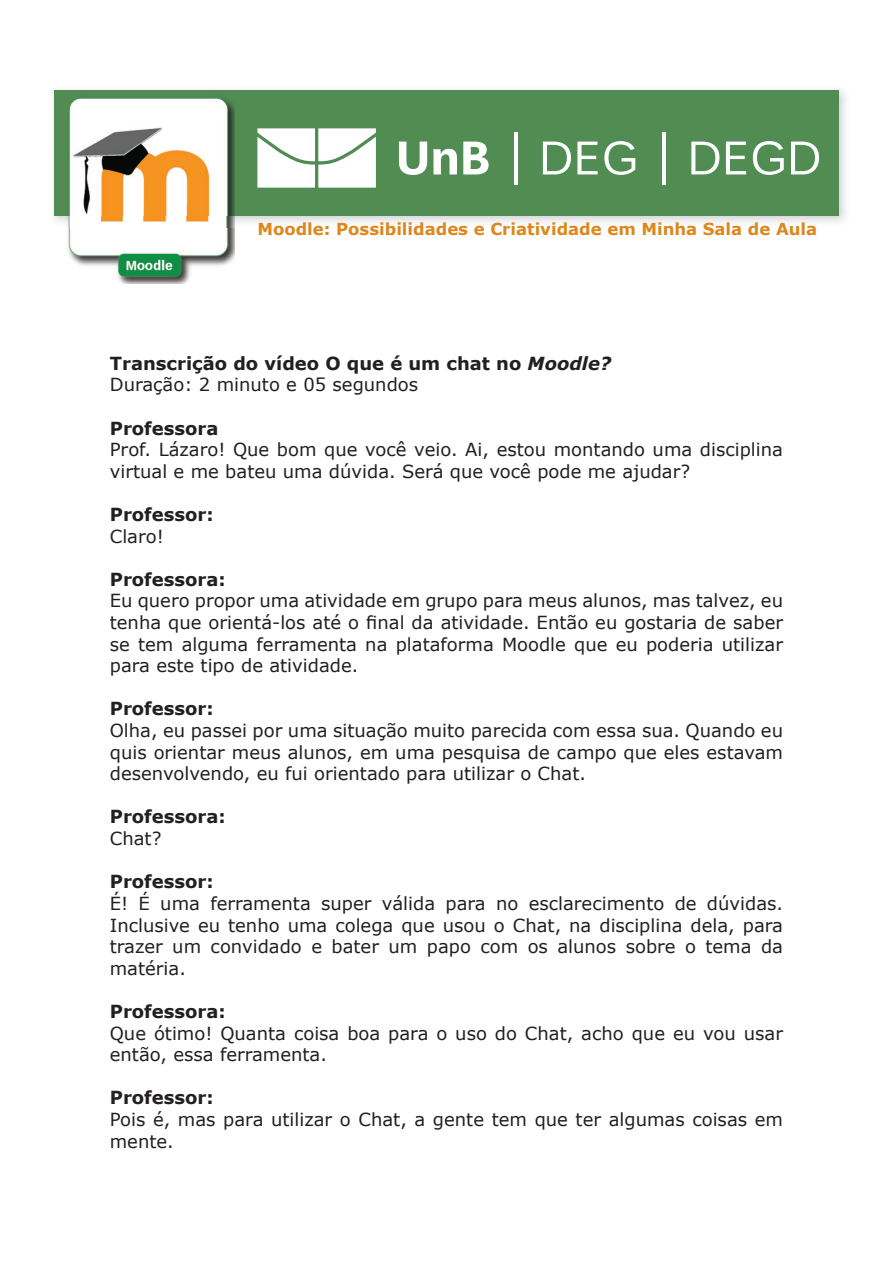
<style>
.page{position:relative;width:893px;height:1263px;background:#fff}
.page>*{position:absolute;margin:0;border:0;box-sizing:border-box;transform-origin:0 0}
.t1{font:18px/21.6px "Verdana";color:#231f20}
.t2{font:700 18px/21.6px "Verdana";color:#231f20}
.t3{font:700 16.5px "Verdana";color:#dd871c}
.s1{font-style:italic}
.s2{font-weight:400}
</style>
<div class="page">
<div style="left:54px;top:90px;width:785px;height:126px;background:#518c53"></div>
<svg style="left:257px;top:128px;width:119px;height:60px;background:#ecf2ed"></svg>
<svg style="left:399px;top:142px;width:28px;height:33px"></svg>
<svg style="left:433px;top:149px;width:24px;height:25px"></svg>
<svg style="left:463px;top:142px;width:26px;height:32px"></svg>
<svg style="left:543px;top:142px;width:28px;height:32px"></svg>
<svg style="left:577px;top:142px;width:21px;height:32px"></svg>
<svg style="left:604px;top:141px;width:31px;height:34px"></svg>
<svg style="left:691px;top:142px;width:28px;height:32px"></svg>
<svg style="left:726px;top:142px;width:20px;height:32px"></svg>
<svg style="left:753px;top:141px;width:31px;height:34px"></svg>
<svg style="left:791px;top:142px;width:28px;height:32px"></svg>
<hr style="left:514px;top:132px;width:3px;height:52px;background:#fff">
<hr style="left:662px;top:132px;width:3px;height:52px;background:#fff">
<img style="left:60px;top:89px;width:175px;height:195px">
<p class="t3" style="left:257px;top:218px;width:561px">Moodle: Possibilidades e Criatividade em Minha Sala de Aula</p>
<p class="t2" style="left:110px;top:352px;width:503px">Transcrição do vídeo O que é um chat no <span class="s1">Moodle?<br></span><span class="s2">Duração: 2 minuto e 05 segundos</span></p>
<p class="t2" style="left:110px;top:417px;width:110px">Professora</p>
<p class="t1" style="left:110px;top:439px;width:675px">Prof. Lázaro! Que bom que você veio. Ai, estou montando uma disciplina virtual e me bateu uma dúvida. Será que você pode me ajudar?</p>
<p class="t2" style="left:110px;top:503px;width:105px">Professor:</p>
<p class="t1" style="left:110px;top:525px;width:56px">Claro!</p>
<p class="t2" style="left:110px;top:568px;width:117px">Professora:</p>
<p class="t1" style="left:110px;top:590px;width:675px;text-align:justify">Eu quero propor uma atividade em grupo para meus alunos, mas talvez, eu tenha que orientá-los até o final da atividade. Então eu gostaria de saber se tem alguma ferramenta na plataforma Moodle que eu poderia utilizar para este tipo de atividade.</p>
<p class="t2" style="left:110px;top:698px;width:105px">Professor:</p>
<p class="t1" style="left:110px;top:719px;width:675px;text-align:justify">Olha, eu passei por uma situação muito parecida com essa sua. Quando eu quis orientar meus alunos, em uma pesquisa de campo que eles estavam desenvolvendo, eu fui orientado para utilizar o Chat.</p>
<p class="t2" style="left:110px;top:806px;width:117px">Professora:</p>
<p class="t1" style="left:110px;top:827px;width:53px">Chat?</p>
<p class="t2" style="left:110px;top:870px;width:105px">Professor:</p>
<p class="t1" style="left:110px;top:892px;width:675px;text-align:justify">É! É uma ferramenta super válida para no esclarecimento de dúvidas.<br>Inclusive eu tenho uma colega que usou o Chat, na disciplina dela, para trazer um convidado e bater um papo com os alunos sobre o tema da matéria.</p>
<p class="t2" style="left:110px;top:1000px;width:117px">Professora:</p>
<p class="t1" style="left:110px;top:1022px;width:675px">Que ótimo! Quanta coisa boa para o uso do Chat, acho que eu vou usar então, essa ferramenta.</p>
<p class="t2" style="left:110px;top:1086px;width:105px">Professor:</p>
<p class="t1" style="left:110px;top:1108px;width:675px">Pois é, mas para utilizar o Chat, a gente tem que ter algumas coisas em mente.</p>
</div>
